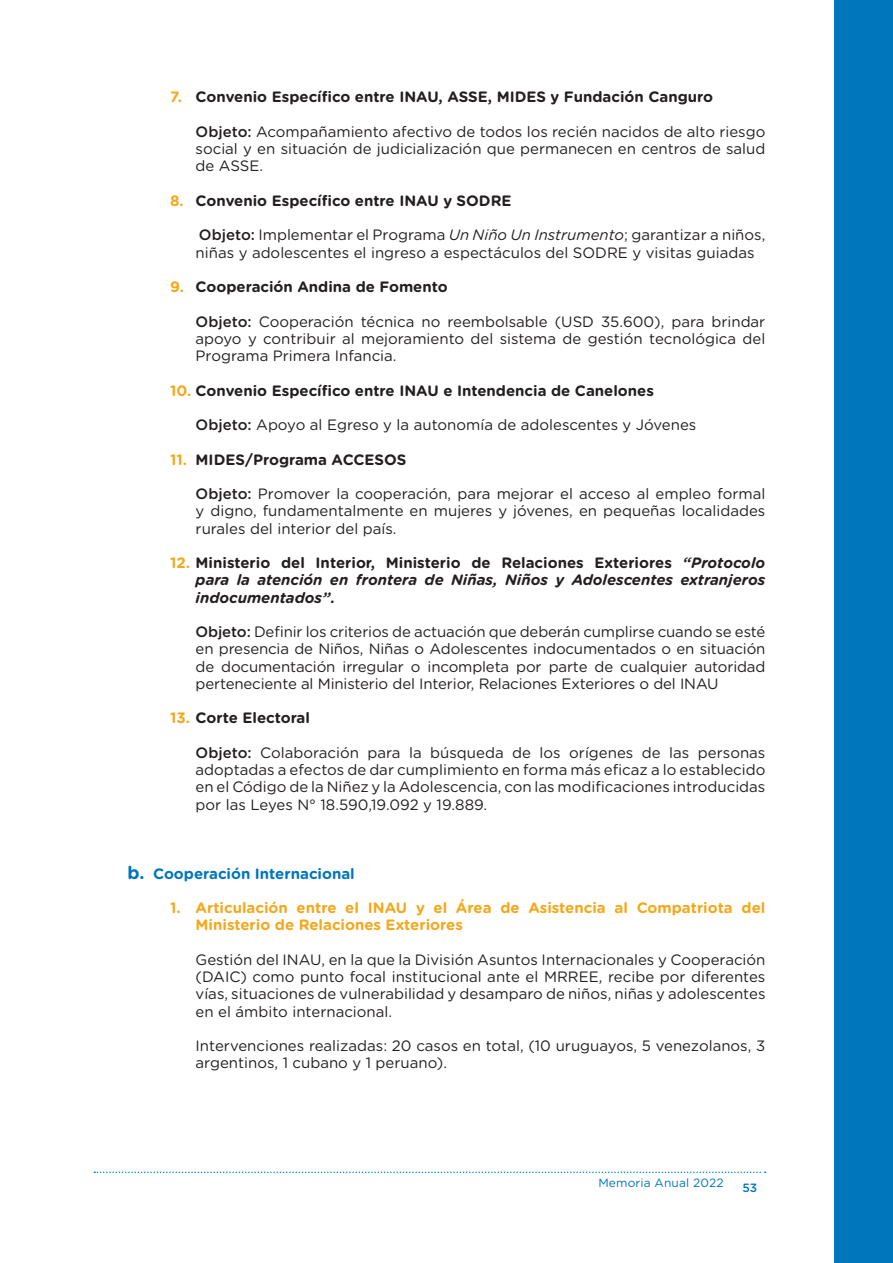
<style>
.page{position:relative;width:893px;height:1263px;background:#fff}
.page>*{position:absolute;margin:0;border:0;box-sizing:border-box;transform-origin:0 0}
.t1{font:15px/17.2px "Gotham Rounded";color:#231f20;text-align:justify}
.t2{font:700 15px "Gotham Rounded";color:#231f20}
.t3{font:italic 700 15px/17.2px "Gotham Rounded";color:#231f20;text-align:justify}
.t4{font:700 15px/17.2px "Gotham Rounded";color:#f4a81c}
.t5{font:700 15px "Gotham Rounded";color:#0076bc}
.t6{font:12px "Gotham Rounded";letter-spacing:.01em;color:#0076bc}
.t7{font:500 12px "Gotham Rounded";color:#0076bc}
.s1{color:#f4a81c}
.s2{font-weight:500}
.s3{font-style:italic}
.s4{font-style:normal;color:#f4a81c}
.s5{font-style:normal}
.s6{font-size:18px}
</style>
<div class="page">
<div style="left:834px;top:0;width:59px;height:1263px;background:#0076bc"></div>
<svg style="left:94px;top:1171px;width:672px;height:2px"></svg>
<p class="t2" style="left:170px;top:86px;width:545px"><span class="s1">7.</span> Convenio Específico entre INAU, ASSE, MIDES y Fundación Canguro</p>
<p class="t1" style="left:196px;top:122px;width:571px"><span class="s2">Objeto:</span> Acompañamiento afectivo de todos los recién nacidos de alto riesgo social y en situación de judicialización que permanecen en centros de salud de ASSE.</p>
<p class="t2" style="left:170px;top:189px;width:343px"><span class="s1">8.</span> Convenio Específico entre INAU y SODRE</p>
<p class="t1" style="left:196px;top:226px;width:571px"><span class="s2">Objeto:</span> Implementar el Programa <span class="s3">Un Niño Un Instrumento</span>; garantizar a niños, niñas y adolescentes el ingreso a espectáculos del SODRE y visitas guiadas</p>
<p class="t2" style="left:170px;top:276px;width:279px"><span class="s1">9.</span> Cooperación Andina de Fomento</p>
<p class="t1" style="left:196px;top:312px;width:571px"><span class="s2">Objeto:</span> Cooperación técnica no reembolsable (USD 35.600), para brindar apoyo y contribuir al mejoramiento del sistema de gestión tecnológica del Programa Primera Infancia.</p>
<p class="t2" style="left:170px;top:379px;width:485px"><span class="s1">10.</span> Convenio Específico entre INAU e Intendencia de Canelones</p>
<p class="t1" style="left:196px;top:415px;width:502px"><span class="s2">Objeto:</span> Apoyo al Egreso y la autonomía de adolescentes y Jóvenes</p>
<p class="t2" style="left:170px;top:448px;width:238px"><span class="s1">11.</span> MIDES/Programa ACCESOS</p>
<p class="t1" style="left:196px;top:484px;width:571px"><span class="s2">Objeto:</span> Promover la cooperación, para mejorar el acceso al empleo formal y digno, fundamentalmente en mujeres y jóvenes, en pequeñas localidades rurales del interior del país.</p>
<p class="t3" style="left:196px;top:553px;width:571px;text-indent:-26px"><span class="s4">12.</span> <span class="s5">Ministerio del Interior, Ministerio de Relaciones Exteriores</span> “Protocolo para la atención en frontera de Niñas, Niños y Adolescentes extranjeros indocumentados”.</p>
<p class="t1" style="left:196px;top:622px;width:571px"><span class="s2">Objeto:</span> Definir los criterios de actuación que deberán cumplirse cuando se esté en presencia de Niños, Niñas o Adolescentes indocumentados o en situación de documentación irregular o incompleta por parte de cualquier autoridad perteneciente al Ministerio del Interior, Relaciones Exteriores o del INAU</p>
<p class="t2" style="left:170px;top:707px;width:141px"><span class="s1">13.</span> Corte Electoral</p>
<p class="t1" style="left:196px;top:743px;width:571px"><span class="s2">Objeto:</span> Colaboración para la búsqueda de los orígenes de las personas adoptadas a efectos de dar cumplimiento en forma más eficaz a lo establecido en el Código de la Niñez y la Adolescencia, con las modificaciones introducidas por las Leyes N° 18.590,19.092 y 19.889.</p>
<p class="t5" style="left:128px;top:862px;width:229px"><span class="s6">b.</span> Cooperación Internacional</p>
<p class="t4" style="left:196px;top:898px;width:571px;text-indent:-26px">1. Articulación entre el INAU y el Área de Asistencia al Compatriota del<br>Ministerio de Relaciones Exteriores</p>
<p class="t1" style="left:196px;top:950px;width:571px">Gestión del INAU, en la que la División Asuntos Internacionales y Cooperación (DAIC) como punto focal institucional ante el MRREE, recibe por diferentes vías, situaciones de vulnerabilidad y desamparo de niños, niñas y adolescentes en el ámbito internacional.</p>
<p class="t1" style="left:196px;top:1036px;width:571px">Intervenciones realizadas: 20 casos en total, (10 uruguayos, 5 venezolanos, 3 argentinos, 1 cubano y 1 peruano).</p>
<p class="t6" style="left:598px;top:1174px;width:127px">Memoria Anual 2022</p>
<p class="t7" style="left:743px;top:1179px;width:16px">53</p>
</div>
